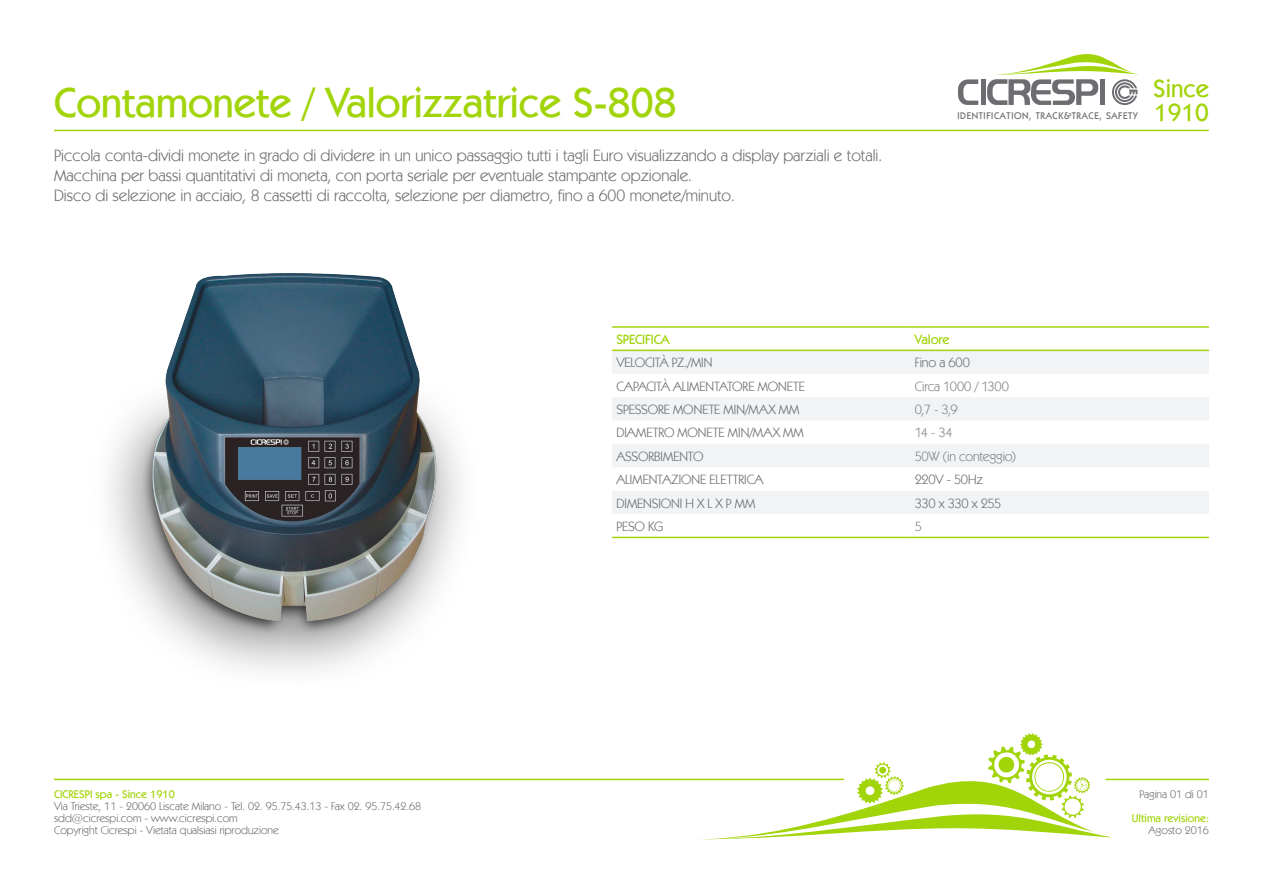
<style>
.page{position:relative;width:1263px;height:893px;background:#fff}
.page>*{position:absolute;margin:0;border:0;box-sizing:border-box;transform-origin:0 0}
.t1{font:500 42px "Kabel IT Cby BT";color:#a2d40a}
.t2{font:500 25.05px "Kabel IT Cby BT";color:#a2d40a}
.t3{font:16.5px "Kabel IT Cby BT";color:#6c6d70}
.TESTO_BOX_TAB{font:13.5px "Kabel IT Cby BT";letter-spacing:-.005em;color:#6c6d70}
.TESTO_BOX_TAB-2{font:13.5px "Kabel IT Cby BT";letter-spacing:-.015em;color:#808285}
.TESTO_BOX_TAB-3{font:500 13.5px "Kabel IT Cby BT";letter-spacing:-.01em;color:#a2d40a}
.TESTO_BOX_TAB-4{font:13.5px "Kabel IT Cby BT";letter-spacing:-.03em;color:#6c6d70}
.TESTO_BOX_TAB-5{font:13.5px "Kabel IT Cby BT";letter-spacing:-.025em;color:#6c6d70}
.t4{font:11.25px "Kabel IT Cby BT";color:#6c6d70}
.t5{font:500 11.25px "Kabel IT Cby BT";color:#a2d40a}
.t6{font:500 9.75px "Kabel IT Cby BT";letter-spacing:.065em;color:#6c6d70}
</style>
<div class="page">
<img style="left:109px;top:273px;width:352px;height:398px">
<hr style="left:54px;top:779px;width:790px;height:1px;background:#a2d40a">
<hr style="left:1105px;top:779px;width:104px;height:1px;background:#a2d40a">
<hr style="left:54px;top:130px;width:1155px;height:1px;background:#a2d40a">
<svg style="left:698px;top:733px;width:414px;height:107px"></svg>
<div style="left:981px;top:79px;width:5px;height:26px;background:#6c6d70"></div>
<svg style="left:958px;top:79px;width:20px;height:26px"></svg>
<svg style="left:987px;top:54px;width:151px;height:51px"></svg>
<svg style="left:612px;top:351px;width:597px;height:163px;fill:#f2f3f4"></svg>
<hr style="left:612px;top:326px;width:298px;height:2px;background:#a2d40a">
<hr style="left:910px;top:326px;width:299px;height:2px;background:#a2d40a">
<hr style="left:612px;top:350px;width:298px;height:1px;background:#a2d40a">
<hr style="left:910px;top:350px;width:299px;height:1px;background:#a2d40a">
<hr style="left:612px;top:537px;width:298px;height:1px;background:#a2d40a">
<hr style="left:910px;top:537px;width:299px;height:1px;background:#a2d40a">
<p class="t1" style="left:54px;top:77px;width:624px">Contamonete / Valorizzatrice S-808</p>
<p class="t3" style="left:54px;top:145px;width:830px">Piccola conta-dividi monete in grado di dividere in un unico passaggio tutti i tagli Euro visualizzando a display parziali e totali.</p>
<p class="t3" style="left:54px;top:165px;width:639px">Macchina per bassi quantitativi di moneta, con porta seriale per eventuale stampante opzionale.</p>
<p class="t3" style="left:54px;top:185px;width:682px">Disco di selezione in acciaio, 8 cassetti di raccolta, selezione per diametro, fino a 600 monete/minuto.</p>
<p class="t2" style="left:1153px;top:73px;width:57px">Since</p>
<p class="t6" style="left:957px;top:109px;width:182px">IDENTIFICATION, TRACK&amp;TRACE, SAFETY</p>
<p class="t2" style="left:1154px;top:97px;width:56px">1910</p>
<p class="t5" style="left:54px;top:787px;width:122px">CICRESPI spa - Since 1910</p>
<p class="t4" style="left:54px;top:799px;width:369px">Via Trieste, 11 - 20060 Liscate Milano - Tel. 02. 95.75.43.13 - Fax 02. 95.75.42.68</p>
<p class="t4" style="left:54px;top:811px;width:185px">sdd@cicrespi.com - www.cicrespi.com</p>
<p class="t4" style="left:54px;top:823px;width:226px">Copyright Cicrespi - Vietata qualsiasi riproduzione</p>
<p class="TESTO_BOX_TAB-3" style="left:616px;top:331px;width:55px">SPECIFICA</p>
<p class="TESTO_BOX_TAB-3" style="left:915px;top:331px;width:36px">Valore</p>
<p class="TESTO_BOX_TAB" style="left:616px;top:354px;width:97px">VELOCITÀ PZ./MIN</p>
<p class="TESTO_BOX_TAB" style="left:915px;top:354px;width:57px">Fino a 600</p>
<p class="TESTO_BOX_TAB" style="left:616px;top:378px;width:190px">CAPACITÀ ALIMENTATORE MONETE</p>
<p class="TESTO_BOX_TAB-2" style="left:915px;top:378px;width:96px">Circa 1000 / 1300</p>
<p class="TESTO_BOX_TAB" style="left:616px;top:401px;width:185px">SPESSORE MONETE MIN/MAX MM</p>
<p class="TESTO_BOX_TAB-2" style="left:915px;top:401px;width:44px">0,7 - 3,9</p>
<p class="TESTO_BOX_TAB" style="left:616px;top:424px;width:189px">DIAMETRO MONETE MIN/MAX MM</p>
<p class="TESTO_BOX_TAB-2" style="left:915px;top:424px;width:39px">14 - 34</p>
<p class="TESTO_BOX_TAB" style="left:616px;top:448px;width:89px">ASSORBIMENTO</p>
<p class="TESTO_BOX_TAB-2" style="left:915px;top:448px;width:103px">50W (in conteggio)</p>
<p class="TESTO_BOX_TAB" style="left:616px;top:471px;width:148px">ALIMENTAZIONE ELETTRICA</p>
<p class="TESTO_BOX_TAB-5" style="left:915px;top:471px;width:70px">220V - 50Hz</p>
<p class="TESTO_BOX_TAB" style="left:616px;top:494px;width:141px">DIMENSIONI H X L X P MM</p>
<p class="TESTO_BOX_TAB-4" style="left:915px;top:494px;width:88px">330 x 330 x 255</p>
<p class="TESTO_BOX_TAB" style="left:616px;top:518px;width:48px">PESO KG</p>
<p class="TESTO_BOX_TAB-2" style="left:915px;top:518px;width:9px">5</p>
<p class="t4" style="left:1139px;top:787px;width:71px">Pagina 01 di 01</p>
<p class="t5" style="left:1132px;top:811px;width:79px">Ultima revisione:</p>
<p class="t4" style="left:1148px;top:823px;width:62px">Agosto 2016</p>
</div>
